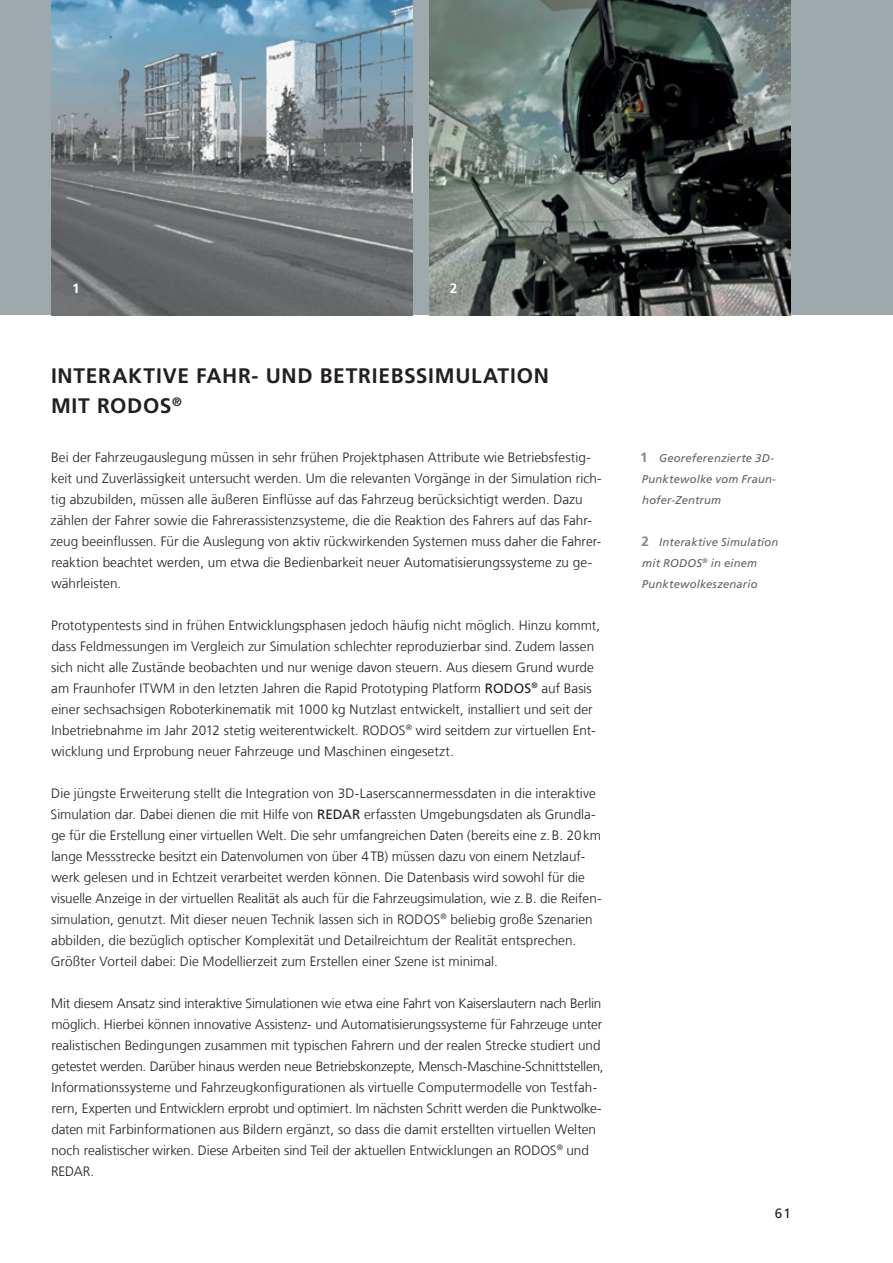
<style>
.page{position:relative;width:893px;height:1263px;background:#fff}
.page>*{position:absolute;margin:0;border:0;box-sizing:border-box;transform-origin:0 0}
.t1{font:700 21px/30px "Frutiger LT Com";letter-spacing:.035em;color:#231f20}
.t2{font:300 13.5px/21px "Frutiger LT Com";color:#231f20}
.t3{font:13.5px "Frutiger LT Com";color:#231f20}
.t4{font:700 13.5px "Frutiger LT Com";color:#fff}
.t5{font:italic 11.25px/21px "Frutiger LT Com";letter-spacing:.015em;color:#5b6467;text-align:justify}
.s1{font-weight:400}
.s2{font-weight:700;font-style:normal;font-size:13.5px;color:#82898b}
</style>
<div class="page">
<div style="left:0;top:0;width:893px;height:315px;background:#9da9ad"></div>
<img style="left:429px;top:0;width:362px;height:315px">
<img style="left:51px;top:0;width:361px;height:315px">
<p class="t4" style="left:72px;top:281px;width:9px">1</p>
<p class="t4" style="left:450px;top:281px;width:9px">2</p>
<h1 class="t1" style="left:51px;top:361px;width:499px">INTERAKTIVE FAHR- UND BETRIEBSSIM ULATION<br>MIT RODOS<sup>®</sup></h1>
<p class="t2" style="left:51px;top:447px;width:553px">Bei der Fahrzeugauslegung müssen in sehr frühen Projektphasen Attribute wie Betriebsfestig&shy;keit und Zuverlässigkeit untersucht werden. Um die relevanten Vorgänge in der Simulation rich&shy;tig abzubilden, müssen alle äußeren Einflüsse auf das Fahrzeug berücksichtigt werden. Dazu zählen der Fahrer sowie die Fahrerassistenzsysteme, die die Reaktion des Fahrers auf das Fahr&shy;zeug beeinflussen. Für die Auslegung von aktiv rückwirkenden Systemen muss daher die Fahrer&shy;reaktion beachtet werden, um etwa die Bedienbarkeit neuer Automatisierungssysteme zu ge&shy;währleisten.</p>
<p class="t2" style="left:51px;top:615px;width:551px">Prototypentests sind in frühen Entwicklungsphasen jedoch häufig nicht möglich. Hinzu kommt, dass Feldmessungen im Vergleich zur Simulation schlechter reproduzierbar sind. Zudem lassen sich nicht alle Zustände beobachten und nur wenige davon steuern. Aus diesem Grund wurde am Fraunhofer ITWM in den letzten Jahren die Rapid Prototyping Platform <span class="s1">RODOS</span><sup>®</sup> auf Basis einer sechsachsigen Roboterkinematik mit 1000 kg Nutzlast entwickelt, installiert und seit der Inbetriebnahme im Jahr 2012 stetig weiterentwickelt. RODOS<sup>®</sup> wird seitdem zur virtuellen Ent&shy;wicklung und Erprobung neuer Fahrzeuge und Maschinen eingesetzt.</p>
<p class="t2" style="left:51px;top:783px;width:552px">Die jüngste Erweiterung stellt die Integration von 3D-Laserscannermessdaten in die interaktive Simulation dar. Dabei dienen die mit Hilfe von <span class="s1">REDAR</span> erfassten Umgebungsdaten als Grundla&shy;ge für die Erstellung einer virtuellen Welt. Die sehr umfangreichen Daten (bereits eine z.B. 20km lange Messstrecke besitzt ein Datenvolumen von über 4TB) müssen dazu von einem Netzlauf&shy;werk gelesen und in Echtzeit verarbeitet werden können. Die Datenbasis wird sowohl für die visuelle Anzeige in der virtuellen Realität als auch für die Fahrzeugsimulation, wie z.B. die Reifen&shy;simulation, genutzt. Mit dieser neuen Technik lassen sich in RODOS<sup>®</sup> beliebig große Szenarien abbilden, die bezüglich optischer Komplexität und Detailreichtum der Realität entsprechen.<br>Größter Vorteil dabei: Die Modellierzeit zum Erstellen einer Szene ist minimal.</p>
<p class="t2" style="left:51px;top:993px;width:554px">Mit diesem Ansatz sind interaktive Simulationen wie etwa eine Fahrt von Kaiserslautern nach Berlin möglich. Hierbei können innovative Assistenz- und Automatisierungssysteme für Fahrzeuge unter realistischen Bedingungen zusammen mit typischen Fahrern und der realen Strecke studiert und getestet werden. Darüber hinaus werden neue Betriebskonzepte, Mensch-Maschine-Schnittstellen, Informationssysteme und Fahrzeugkonfigurationen als virtuelle Computermodelle von Testfah&shy;rern, Experten und Entwicklern erprobt und optimiert. Im nächsten Schritt werden die Punktwolke&shy;daten mit Farbinformationen aus Bildern ergänzt, so dass die damit erstellten virtuellen Welten noch realistischer wirken. Diese Arbeiten sind Teil der aktuellen Entwicklungen an RODOS<sup>®</sup> und REDAR.</p>
<p class="t5" style="left:640px;top:447px;width:137px"><span class="s2">1</span> Georeferenzierte 3D-Punktewolke vom Fraun&shy;hofer-Zentrum</p>
<p class="t5" style="left:641px;top:531px;width:138px;text-align:left"><span class="s2">2</span> Interaktive Simulation mit RODOS<sup>®</sup> in einem<br>Punktewolkeszenario</p>
<p class="t3" style="left:775px;top:1205px;width:18px">61</p>
</div>
